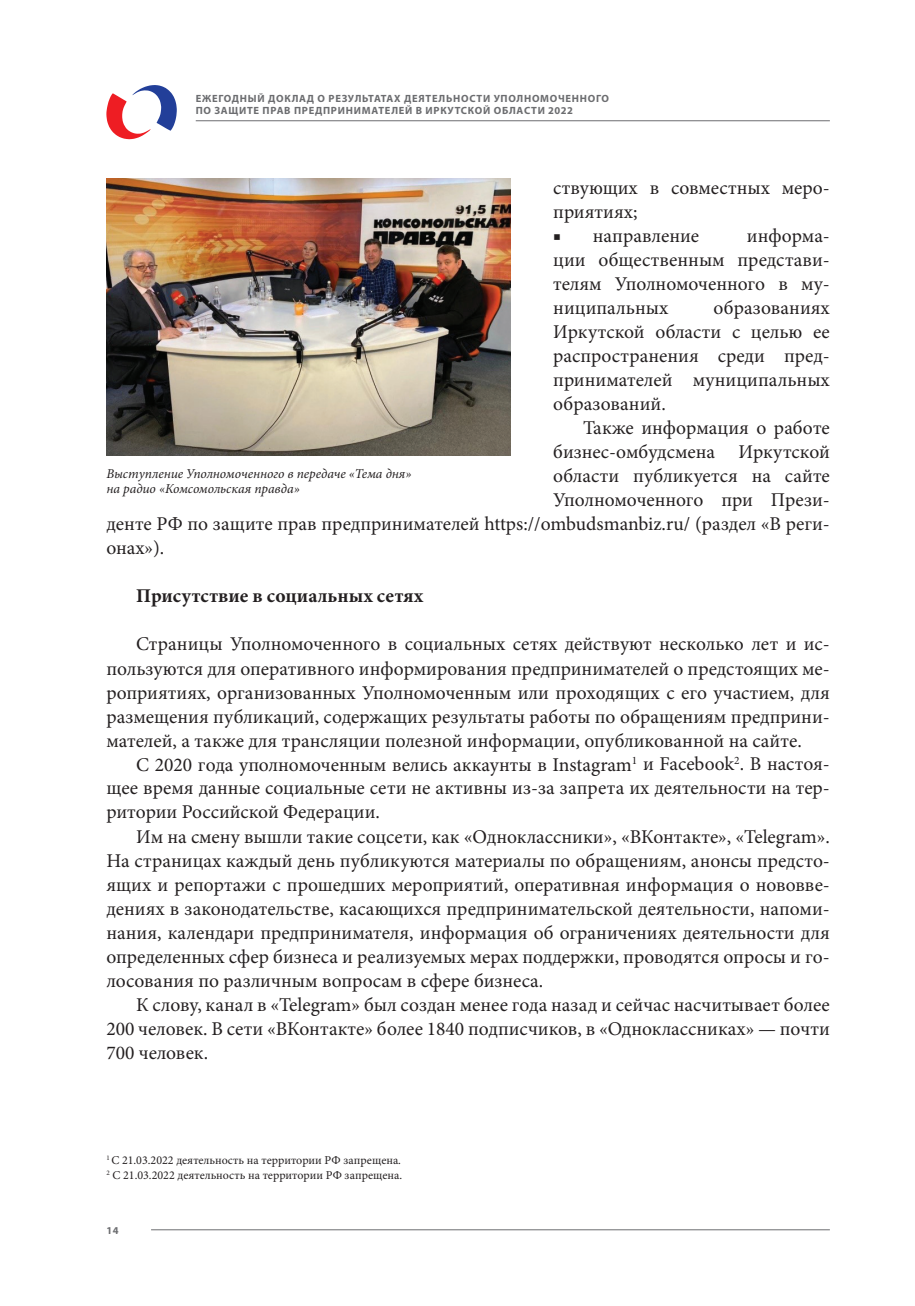
<style>
.page{position:relative;width:915px;height:1306px;background:#fff}
.page>*{position:absolute;margin:0;border:0;box-sizing:border-box;transform-origin:0 0}
.t1{font:19.5px/24px "Minion Pro";color:#231f20;text-align:justify}
.t2{font:700 19.5px "Minion Pro";color:#231f20}
.t3{font:italic 13.5px/15px "Minion Pro";color:#231f20}
.t4{font:12px/15px "Minion Pro";color:#231f20}
.t5{font:700 10.5px/12.6px "Myriad Pro";letter-spacing:.07em;color:#6c6d70}
</style>
<div class="page">
<svg style="left:106px;top:85px;width:71px;height:54px"></svg>
<hr style="left:196px;top:120px;width:633px;height:1px;background:#6c6d70">
<hr style="left:151px;top:1229px;width:678px;height:1px;background:#6c6d70">
<img style="left:106px;top:179px;width:404px;height:276px">
<p class="t5" style="left:196px;top:92px;width:415px">ЕЖЕГОДНЫЙ ДОКЛАД О РЕЗУЛЬТАТАХ ДЕЯТЕЛЬНОСТИ УПОЛНОМОЧЕННОГО<br>ПО ЗАЩИТЕ ПРАВ ПРЕДПРИНИМАТЕЛЕЙ В ИРКУТСКОЙ ОБЛАСТИ 2022</p>
<p class="t1" style="left:553px;top:176px;width:278px">ствующих в совместных меро&shy;приятиях;</p>
<p class="t1" style="left:553px;top:224px;width:147px">■ направление</p>
<p class="t1" style="left:553px;top:224px;width:278px;text-indent:194px">информа&shy;ции общественным представи&shy;телям Уполномоченного в му&shy;ниципальных</p>
<p class="t1" style="left:553px;top:296px;width:278px;text-indent:160px">образованиях Иркутской области с целью ее распространения среди пред&shy;принимателей муниципальных образований.</p>
<p class="t1" style="left:583px;top:416px;width:248px">Также информация о работе</p>
<p class="t1" style="left:553px;top:440px;width:278px">бизнес-омбудсмена Иркутской</p>
<p class="t1" style="left:553px;top:464px;width:278px">области публикуется на сайте</p>
<p class="t1" style="left:553px;top:488px;width:278px">Уполномоченного при Прези-</p>
<p class="t1" style="left:106px;top:512px;width:724px">денте РФ по защите прав предпринимателей https://ombudsmanbiz.ru/ (раздел «В реги-</p>
<p class="t1" style="left:106px;top:536px;width:59px">онах»).</p>
<p class="t2" style="left:136px;top:582px;width:288px">Присутствие в социальных сетях</p>
<p class="t1" style="left:106px;top:632px;width:724px;text-indent:30px">Страницы Уполномоченного в социальных сетях действуют несколько лет и ис&shy;пользуются для оперативного информирования предпринимателей о предстоящих ме&shy;роприятиях, организованных Уполномоченным или проходящих с его участием, для размещения публикаций, содержащих результаты работы по обращениям предприни&shy;мателей, а также для трансляции полезной информации, опубликованной на сайте.</p>
<p class="t1" style="left:106px;top:752px;width:724px;text-indent:30px">С 2020 года уполномоченным велись аккаунты в Instagram<sup>1</sup> и Facebook<sup>2</sup>. В настоя&shy;щее время данные социальные сети не активны из-за запрета их деятельности на тер&shy;ритории Российской Федерации.</p>
<p class="t1" style="left:106px;top:824px;width:724px;text-indent:30px">Им на смену вышли такие соцсети, как «Одноклассники», «ВКонтакте», «Telegram».<br>На страницах каждый день публикуются материалы по обращениям, анонсы предсто&shy;ящих и репортажи с прошедших мероприятий, оперативная информация о нововве&shy;дениях в законодательстве, касающихся предпринимательской деятельности, напоми&shy;нания, календари предпринимателя, информация об ограничениях деятельности для определенных сфер бизнеса и реализуемых мерах поддержки, проводятся опросы и го&shy;лосования по различным вопросам в сфере бизнеса.</p>
<p class="t1" style="left:106px;top:992px;width:724px;text-indent:30px">К слову, канал в «Telegram» был создан менее года назад и сейчас насчитывает более 200 человек. В сети «ВКонтакте» более 1840 подписчиков, в «Одноклассниках» — почти 700 человек.</p>
<p class="t3" style="left:106px;top:466px;width:306px">Выступление Уполномоченного в передаче «Тема дня» на радио «Комсомольская правда»</p>
<p class="t4" style="left:106px;top:1152px;width:297px"><sup>1</sup> С 21.03.2022 деятельность на территории РФ запрещена.<br><sup>2</sup> С 21.03.2022 деятельность на территории РФ запрещена.</p>
<p class="t5" style="left:106px;top:1223px;width:14px">14</p>
</div>
